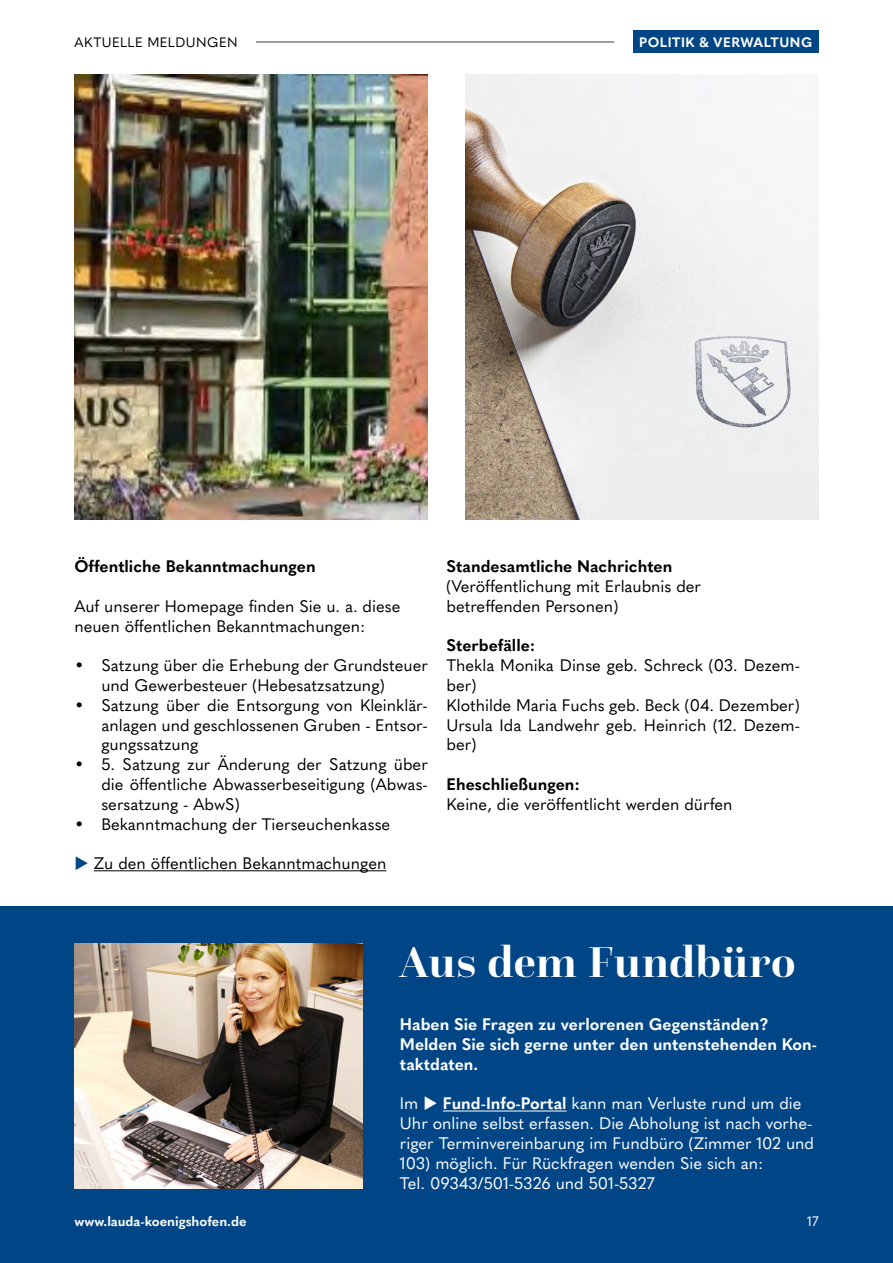
<style>
.page{position:relative;width:893px;height:1263px;background:#fff}
.page>*{position:absolute;margin:0;border:0;box-sizing:border-box;transform-origin:0 0}
.t1{font:700 45px "Questa Grande";letter-spacing:.01em;color:#fff}
.t2{font:16.5px/19.8px "Quasimoda";color:#000}
.t3{font:16.5px/19.8px "Quasimoda";color:#fff}
.t4{font:700 16.5px/19.8px "Quasimoda";color:#fff}
.t5{font:700 16.5px "Quasimoda";color:#000}
.t6{font:700 13.5px "Quasimoda";color:#fff}
.t7{font:700 13.5px "Quasimoda";letter-spacing:.035em;color:#fff}
.t8{font:13.5px "Quasimoda";letter-spacing:.04em;color:#000}
.t9{font:13.5px "Quasimoda";color:#fff}
.s1{color:#004687}
.s2{font-weight:700}
</style>
<div class="page">
<div style="left:0;top:906px;width:893px;height:357px;background:#004687"></div>
<img style="left:74px;top:74px;width:354px;height:445px">
<img style="left:465px;top:74px;width:354px;height:445px">
<hr style="left:94px;top:870px;width:292px;height:1px;background:#000">
<img style="left:74px;top:943px;width:289px;height:245px">
<hr style="left:443px;top:1110px;width:124px;height:1px;background:#fff">
<div style="left:633px;top:31px;width:186px;height:22px;background:#004687"></div>
<hr style="left:256px;top:42px;width:358px;height:1px;background:#3c3c3b">
<p class="t8" style="left:74px;top:32px;width:165px">AKTUELLE MELDUNGEN</p>
<p class="t7" style="left:639px;top:32px;width:174px">POLITIK &amp; VERWALTUNG</p>
<p class="t5" style="left:74px;top:553px;width:243px">Öffentliche Bekanntmachungen</p>
<p class="t2" style="left:74px;top:595px;width:328px">Auf unserer Homepage finden Sie u. a. diese neuen öffentlichen Bekanntmachungen:</p>
<p class="t2" style="left:101px;top:654px;width:328px;text-indent:-27px">• Satzung über die Erhebung der Grundsteuer und Gewerbesteuer (Hebesatzsatzung)</p>
<p class="t2" style="left:101px;top:694px;width:328px;text-align:justify;text-indent:-27px">• Satzung über die Entsorgung von Kleinklär&shy;anlagen und geschlossenen Gruben - Entsor&shy;gungssatzung</p>
<p class="t2" style="left:101px;top:753px;width:328px;text-align:justify;text-indent:-27px">• 5. Satzung zur Änderung der Satzung über die öffentliche Abwasserbeseitigung (Abwas&shy;sersatzung - AbwS)</p>
<p class="t2" style="left:74px;top:813px;width:317px">• Bekanntmachung der Tierseuchenkasse</p>
<p class="t2" style="left:74px;top:852px;width:313px"><span class="s1">◆</span> Zu den öffentlichen Bekanntmachungen</p>
<p class="t5" style="left:446px;top:553px;width:227px">Standesamtliche Nachrichten</p>
<p class="t2" style="left:446px;top:575px;width:256px">(Veröffentlichung mit Erlaubnis der betreffenden Personen)</p>
<p class="t5" style="left:446px;top:633px;width:90px">Sterbefälle:</p>
<p class="t2" style="left:446px;top:654px;width:355px">Thekla Monika Dinse geb. Schreck (03. Dezem&shy;ber)<br>Klothilde Maria Fuchs geb. Beck (04. Dezember)<br>Ursula Ida Landwehr geb. Heinrich (12. Dezem&shy;ber)</p>
<p class="t5" style="left:446px;top:771px;width:135px">Eheschließungen:</p>
<p class="t2" style="left:446px;top:793px;width:288px">Keine, die veröffentlicht werden dürfen</p>
<h1 class="t1" style="left:400px;top:934px;width:397px">Aus dem Fundbüro</h1>
<p class="t4" style="left:400px;top:1013px;width:419px">Haben Sie Fragen zu verlorenen Gegenständen?<br>Melden Sie sich gerne unter den untenstehenden Kon&shy;taktdaten.</p>
<p class="t3" style="left:400px;top:1092px;width:416px">Im ◆ <span class="s2">Fund-Info-Portal</span> kann man Verluste rund um die Uhr online selbst erfassen. Die Abholung ist nach vorhe&shy;riger Terminvereinbarung im Fundbüro (Zimmer 102 und 103) möglich. Für Rückfragen wenden Sie sich an:<br>Tel. 09343/501-5326 und 501-5327</p>
<p class="t6" style="left:74px;top:1210px;width:174px">www.lauda-koenigshofen.de</p>
<p class="t9" style="left:807px;top:1211px;width:13px">17</p>
</div>
